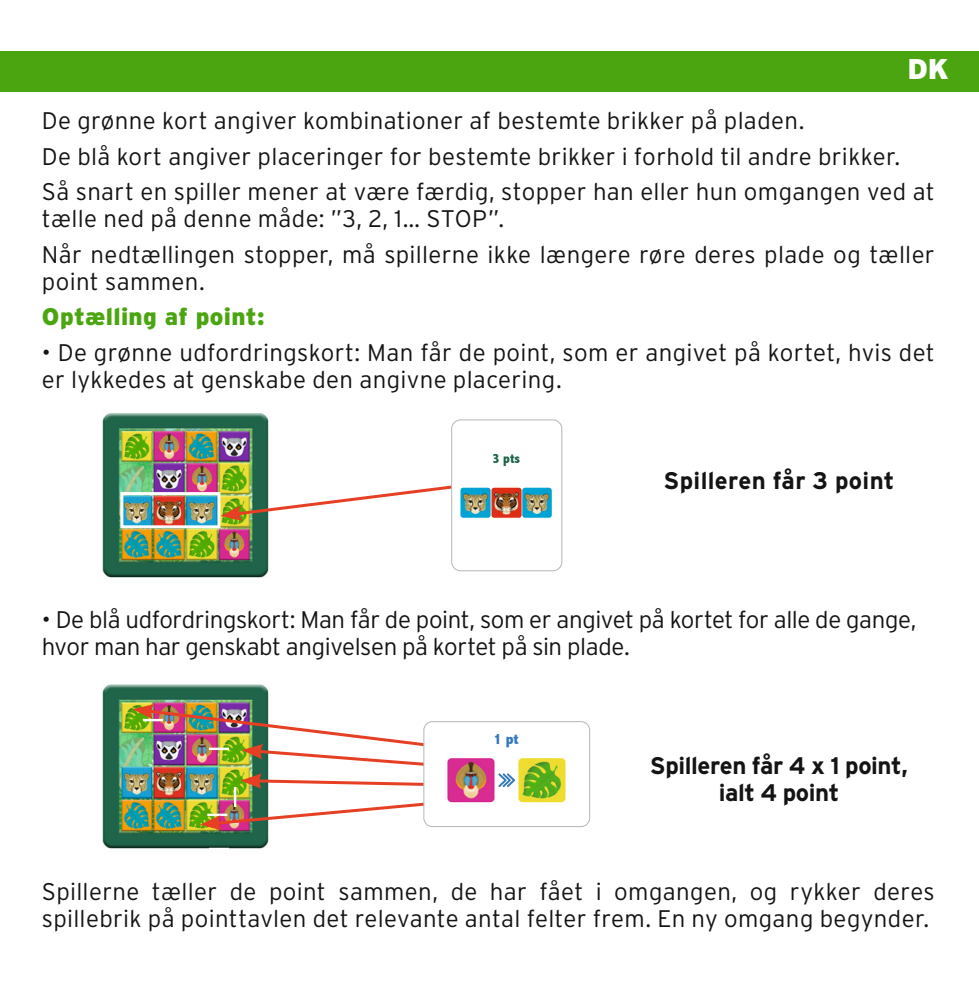
<style>
.page{position:relative;width:979px;height:984px;background:#fff}
.page>*{position:absolute;margin:0;border:0;box-sizing:border-box;transform-origin:0 0}
.t1{font:900 28.5px "Interstate";color:#fff}
.texte_courant{font:300 24px/27px "Interstate";letter-spacing:.015em;color:#131413}
.texte_courant-2{font:300 24px/27px "Interstate";letter-spacing:-.015em;color:#131413}
.texte_courant-3{font:700 24px/27px "Interstate";letter-spacing:-.015em;color:#131413;text-align:center}
.texte_courant-4{font:700 24px "Interstate";letter-spacing:.015em;color:#131413}
.texte_courant-5{font:900 24px "Interstate";letter-spacing:.015em;color:#4ba510}
.t2{font:800 condensed 15.3px "Abadi";color:#3379bb;scale:1.05 1}
.t3{font:800 condensed 13.8px "Abadi";color:#1d6449}
</style>
<div class="page">
<img style="left:102px;top:413px;width:167px;height:165px">
<div style="left:0;top:51px;width:979px;height:41px;background:#4aa511"></div>
<div style="left:120px;top:492px;width:100px;height:36px;border:3px solid #fff"></div>
<svg style="left:220px;top:479px;width:231px;height:42px"></svg>
<img style="left:102px;top:684px;width:167px;height:165px">
<hr style="left:209px;top:848px;width:20px;height:2px;background:#fff">
<div style="left:451px;top:419px;width:111px;height:152px;border:1px solid #b7b6b7;border-radius:9px"></div>
<img style="left:526px;top:487px;width:26px;height:31px">
<img style="left:495px;top:487px;width:31px;height:32px">
<img style="left:460px;top:487px;width:35px;height:32px">
<img style="left:133px;top:704px;width:457px;height:126px">
<div style="left:423px;top:721px;width:167px;height:106px;border:1px solid #b7b6b7;border-radius:9px"></div>
<p class="t1" style="left:907px;top:53px;width:43px">DK</p>
<p class="texte_courant" style="left:42px;top:107px;width:764px">De grønne kort angiver kombinationer af bestemte brikker på pladen.</p>
<p class="texte_courant" style="left:42px;top:143px;width:860px">De blå kort angiver placeringer for bestemte brikker i forhold til andre brikker.</p>
<p class="texte_courant" style="left:42px;top:178px;width:894px">Så snart en spiller mener at være færdig, stopper han eller hun omgangen ved at tælle ned på denne måde: ”3, 2, 1… STOP”.</p>
<p class="texte_courant" style="left:42px;top:241px;width:894px">Når nedtællingen stopper, må spillerne ikke længere røre deres plade og tæller point sammen.</p>
<p class="texte_courant-5" style="left:42px;top:303px;width:224px">Optælling af point:</p>
<p class="texte_courant" style="left:42px;top:339px;width:894px">• De grønne udfordringskort: Man får de point, som er angivet på kortet, hvis det er lykkedes at genskabe den angivne placering.</p>
<p class="t3" style="left:493px;top:451px;width:29px">3 pts</p>
<p class="texte_courant-4" style="left:664px;top:467px;width:232px">Spilleren får 3 point</p>
<p class="texte_courant-2" style="left:42px;top:605px;width:876px">• De blå udfordringskort: Man får de point, som er angivet på kortet for alle de gange, hvor man har genskabt angivelsen på kortet på sin plade.</p>
<p class="t2" style="left:493px;top:730px;width:26px">1 pt</p>
<p class="texte_courant-3" style="left:650px;top:752px;width:260px">Spilleren får 4 x 1 point, ialt 4 point</p>
<p class="texte_courant" style="left:42px;top:878px;width:894px">Spillerne tæller de point sammen, de har fået i omgangen, og rykker deres spillebrik på pointtavlen det relevante antal felter frem. En ny omgang begynder.</p>
</div>
